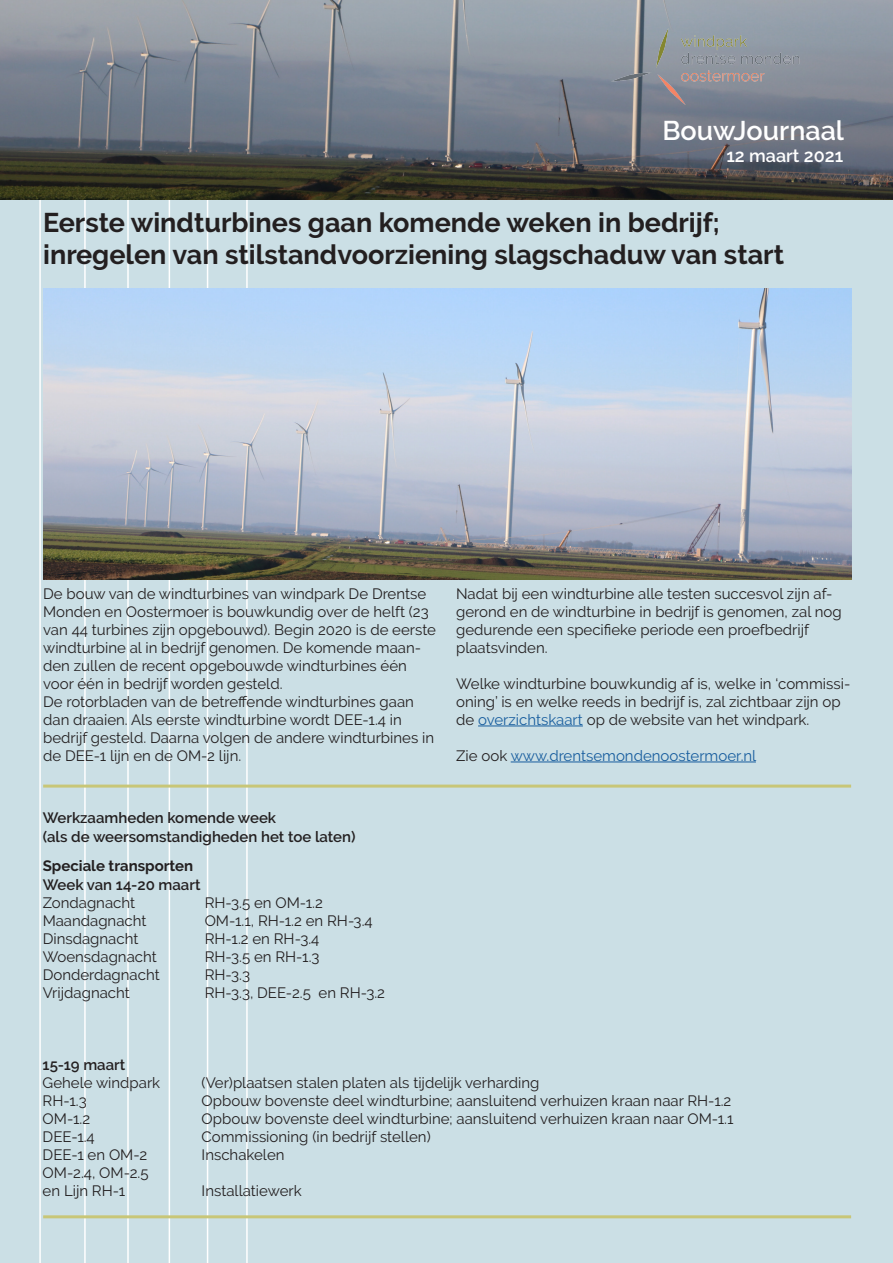
<style>
.page{position:relative;width:893px;height:1263px;background:#fff}
.page>*{position:absolute;margin:0;border:0;box-sizing:border-box;transform-origin:0 0}
.t1{font:700 27px "Raleway";color:#231f20}
.t2{font:600 27px "Raleway";color:#fff}
.t3{font:600 18px "Raleway";color:#fff}
.t4{font:15px/18px "Raleway";color:#231f20}
.t5{font:600 15px/19.5px "Raleway";color:#231f20}
.t6{font:700 15px/19.5px "Raleway";color:#231f20}
.t7{font:15px "Raleway";color:#175d9e}
.s1{color:#175d9e}
.s2{color:#231f20}
.s3{font-weight:600}
</style>
<div class="page">
<div style="left:0;top:145px;width:893px;height:1118px;background:#cbdfe5"></div>
<hr style="left:39px;top:0;width:2px;height:1263px;background:#fff">
<hr style="left:84px;top:0;width:2px;height:1263px;background:#fff">
<hr style="left:127px;top:0;width:2px;height:1263px;background:#fff">
<hr style="left:169px;top:0;width:1px;height:1263px;background:#fff">
<hr style="left:207px;top:0;width:1px;height:1263px;background:#fff">
<hr style="left:246px;top:0;width:2px;height:1263px;background:#fff">
<img style="left:0;top:0;width:893px;height:200px">
<img style="left:612px;top:28px;width:198px;height:76px">
<hr style="left:43px;top:784px;width:808px;height:3px;background:#c8c677">
<hr style="left:478px;top:725px;width:105px;height:1px;background:#175d9e">
<hr style="left:511px;top:761px;width:245px;height:1px;background:#175d9e">
<img style="left:43px;top:288px;width:808px;height:292px">
<hr style="left:43px;top:1215px;width:808px;height:3px;background:#c8c677">
<p class="t2" style="left:662px;top:115px;width:183px">BouwJournaal</p>
<p class="t3" style="left:726px;top:145px;width:118px">12 maart 2021</p>
<p class="t1" style="left:43px;top:207px;width:678px">Eerste windturbines gaan komende weken in bedrijf;</p>
<p class="t1" style="left:43px;top:239px;width:742px">inregelen van stilstandvoorziening slagschaduw van start</p>
<p class="t4" style="left:43px;top:584px;width:394px">De bouw van de windturbines van windpark De Drentse Monden en Oostermoer is bouwkundig over de helft (23 van 44 turbines zijn opgebouwd). Begin 2020 is de eerste windturbine al in bedrijf genomen. De komende maan&shy;den zullen de recent opgebouwde windturbines één voor één in bedrijf worden gesteld.<br>De rotorbladen van de betreffende windturbines gaan dan draaien. Als eerste windturbine wordt DEE-1.4 in bedrijf gesteld. Daarna volgen de andere windturbines in de DEE-1 lijn en de OM-2 lijn.</p>
<p class="t4" style="left:456px;top:584px;width:387px">Nadat bij een windturbine alle testen succesvol zijn af&shy;gerond en de windturbine in bedrijf is genomen, zal nog gedurende een specifieke periode een proefbedrijf plaatsvinden.</p>
<p class="t4" style="left:456px;top:674px;width:396px">Welke windturbine bouwkundig af is, welke in ‘commissi&shy;oning’ is en welke reeds in bedrijf is, zal zichtbaar zijn op de <span class="s1">overzichtskaart</span> op de website van het windpark.</p>
<p class="t7" style="left:456px;top:747px;width:302px"><span class="s2">Zie ook</span> www.drentsemondenoostermoer.nl</p>
<p class="t5" style="left:43px;top:808px;width:314px">Werkzaamheden komende week<br>(als de weersomstandigheden het toe laten)</p>
<p class="t6" style="left:43px;top:856px;width:159px">Speciale transporten<br><span class="s3">Week van 14-20 maart</span></p>
<p class="t4" style="left:43px;top:894px;width:94px">Zondagnacht</p>
<p class="t4" style="left:205px;top:894px;width:120px">RH-3.5 en OM-1.2</p>
<p class="t4" style="left:43px;top:912px;width:105px">Maandagnacht</p>
<p class="t4" style="left:205px;top:912px;width:169px">OM-1.1, RH-1.2 en RH-3.4</p>
<p class="t4" style="left:43px;top:930px;width:97px">Dinsdagnacht</p>
<p class="t4" style="left:205px;top:930px;width:116px">RH-1.2 en RH-3.4</p>
<p class="t4" style="left:43px;top:948px;width:116px">Woensdagnacht</p>
<p class="t4" style="left:205px;top:948px;width:116px">RH-3.5 en RH-1.3</p>
<p class="t4" style="left:43px;top:966px;width:119px">Donderdagnacht</p>
<p class="t4" style="left:205px;top:966px;width:47px">RH-3.3</p>
<p class="t4" style="left:43px;top:984px;width:89px">Vrijdagnacht</p>
<p class="t4" style="left:205px;top:984px;width:182px">RH-3.3, DEE-2.5 en RH-3.2</p>
<p class="t4" style="left:43px;top:1055px;width:119px"><span class="s3">15-19 maart<br></span>Gehele windpark</p>
<p class="t4" style="left:202px;top:1073px;width:339px">(Ver)plaatsen stalen platen als tijdelijk verharding</p>
<p class="t4" style="left:43px;top:1091px;width:46px">RH-1.3</p>
<p class="t4" style="left:202px;top:1091px;width:531px">Opbouw bovenste deel windturbine; aansluitend verhuizen kraan naar RH-1.2</p>
<p class="t4" style="left:43px;top:1109px;width:49px">OM-1.2</p>
<p class="t4" style="left:202px;top:1109px;width:533px">Opbouw bovenste deel windturbine; aansluitend verhuizen kraan naar OM-1.1</p>
<p class="t4" style="left:43px;top:1127px;width:54px">DEE-1.4</p>
<p class="t4" style="left:202px;top:1127px;width:231px">Commissioning (in bedrijf stellen)</p>
<p class="t4" style="left:43px;top:1145px;width:106px">DEE-1 en OM-2</p>
<p class="t4" style="left:202px;top:1145px;width:84px">Inschakelen</p>
<p class="t4" style="left:43px;top:1163px;width:108px">OM-2.4, OM-2.5</p>
<p class="t4" style="left:43px;top:1181px;width:84px">en Lijn RH-1</p>
<p class="t4" style="left:202px;top:1181px;width:102px">Installatiewerk</p>
</div>
